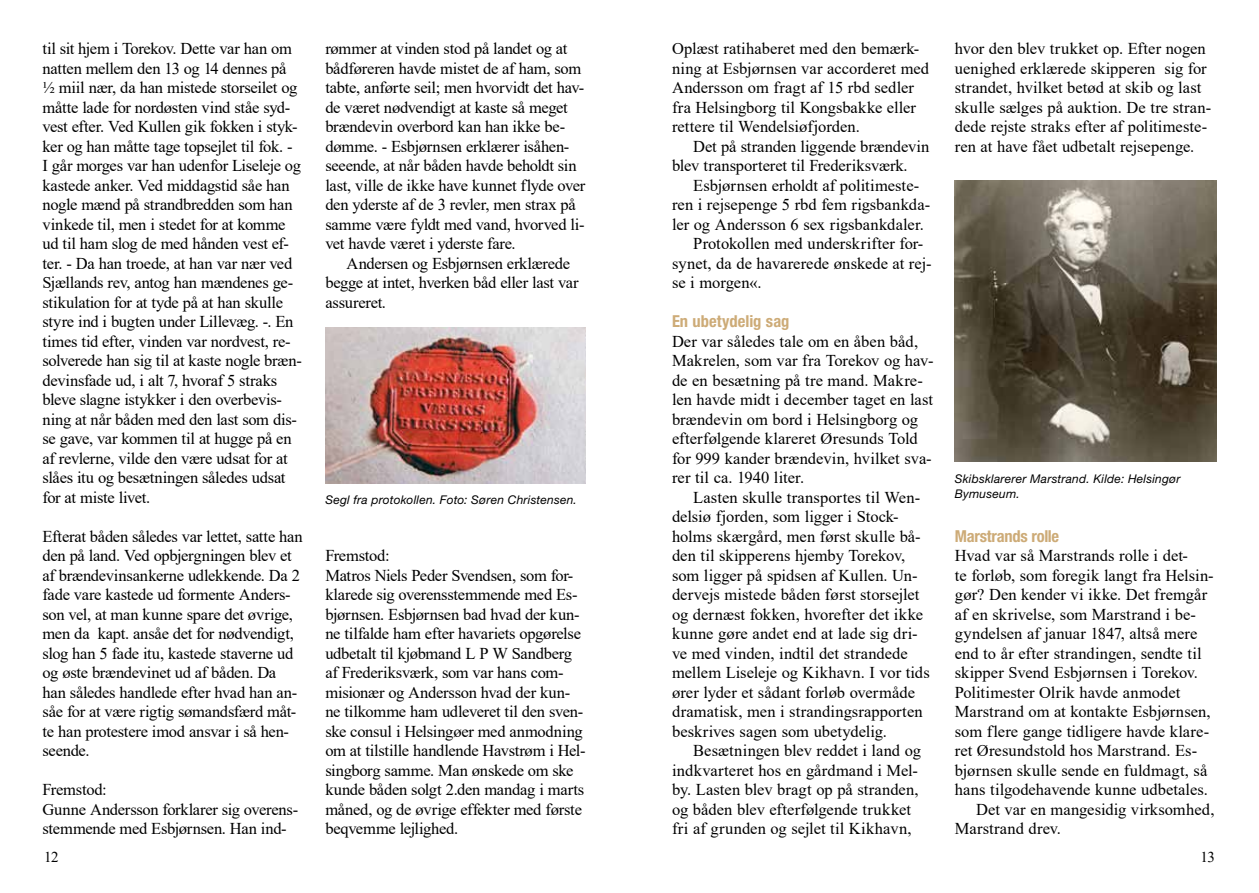
<style>
.page{position:relative;width:1259px;height:893px;background:#fff}
.page>*{position:absolute;margin:0;border:0;box-sizing:border-box;transform-origin:0 0}
.t1{font:16.5px/19.5px "Times New Roman";letter-spacing:-.01em;color:#000}
.t2{font:16.5px "Times New Roman";letter-spacing:.01em;color:#000}
.t3{font:700 condensed 16.5px "Helvetica Neue LT Std";letter-spacing:-.005em;color:#cdab77}
.t4{font:15px "Times New Roman";color:#000}
.t5{font:italic 12px/15px "Helvetica Neue LT Std";letter-spacing:.02em;color:#000}
</style>
<div class="page">
<img style="left:325px;top:327px;width:260px;height:156px">
<img style="left:955px;top:181px;width:261px;height:280px">
<p class="t1" style="left:43px;top:38px;width:261px">til sit hjem i Torekov. Dette var han om natten mellem den 13 og 14 dennes på ½ miil nær, da han mistede storseilet og måtte lade for nordøsten vind ståe syd&shy;vest efter. Ved Kullen gik fokken i styk&shy;ker og han måtte tage topsejlet til fok. - I går morges var han udenfor Liseleje og kastede anker. Ved middagstid såe han nogle mænd på strandbredden som han vinkede til, men i stedet for at komme ud til ham slog de med hånden vest ef&shy;ter. - Da han troede, at han var nær ved Sjællands rev, antog han mændenes ge&shy;stikulation for at tyde på at han skulle styre ind i bugten under Lillevæg. -. En times tid efter, vinden var nordvest, re&shy;solverede han sig til at kaste nogle bræn&shy;devinsfade ud, i alt 7, hvoraf 5 straks bleve slagne istykker i den overbevis&shy;ning at når båden med den last som dis&shy;se gave, var kommen til at hugge på en af revlerne, vilde den være udsat for at slåes itu og besætningen således udsat for at miste livet.</p>
<p class="t1" style="left:43px;top:526px;width:262px">Efterat båden således var lettet, satte han den på land. Ved opbjergningen blev et af brændevinsankerne udlekkende. Da 2 fade vare kastede ud formente Anders&shy;son vel, at man kunne spare det øvrige, men da kapt. ansåe det for nødvendigt, slog han 5 fade itu, kastede staverne ud og øste brændevinet ud af båden. Da han således handlede efter hvad han an&shy;såe for at være rigtig sømandsfærd måt&shy;te han protestere imod ansvar i så hen&shy;seende.</p>
<p class="t1" style="left:43px;top:779px;width:257px">Fremstod:<br>Gunne Andersson forklarer sig overens&shy;stemmende med Esbjørnsen. Han ind-</p>
<p class="t1" style="left:325px;top:38px;width:261px">rømmer at vinden stod på landet og at bådføreren havde mistet de af ham, som tabte, anførte seil; men hvorvidt det hav&shy;de været nødvendigt at kaste så meget brændevin overbord kan han ikke be&shy;dømme. - Esbjørnsen erklærer isåhen&shy;seeende, at når båden havde beholdt sin last, ville de ikke have kunnet flyde over den yderste af de 3 revler, men strax på samme være fyldt med vand, hvorved li&shy;vet havde været i yderste fare.</p>
<p class="t1" style="left:325px;top:253px;width:255px;text-indent:21px">Andersen og Esbjørnsen erklærede begge at intet, hverken båd eller last var assureret.</p>
<p class="t5" style="left:325px;top:492px;width:253px">Segl fra protokollen. Foto: Søren Christensen.</p>
<p class="t1" style="left:325px;top:545px;width:262px">Fremstod:<br>Matros Niels Peder Svendsen, som for&shy;klarede sig overensstemmende med Es&shy;bjørnsen. Esbjørnsen bad hvad der kun&shy;ne tilfalde ham efter havariets opgørelse udbetalt til kjøbmand L P W Sandberg af Frederiksværk, som var hans com&shy;misionær og Andersson hvad der kun&shy;ne tilkomme ham udleveret til den sven&shy;ske consul i Helsingøer med anmodning om at tilstille handlende Havstrøm i Hel&shy;singborg samme. Man ønskede om ske kunde båden solgt 2.den mandag i marts måned, og de øvrige effekter med første beqvemme lejlighed.</p>
<p class="t1" style="left:672px;top:38px;width:259px">Oplæst ratihaberet med den bemærk&shy;ning at Esbjørnsen var accorderet med Andersson om fragt af 15 rbd sedler fra Helsingborg til Kongsbakke eller rettere til Wendelsiøfjorden.</p>
<p class="t1" style="left:672px;top:136px;width:259px;text-indent:21px">Det på stranden liggende brændevin blev transporteret til Frederiksværk.</p>
<p class="t1" style="left:693px;top:175px;width:228px">Esbjørnsen erholdt af politimeste-</p>
<p class="t1" style="left:672px;top:194px;width:260px">ren i rejsepenge 5 rbd fem rigsbankda-</p>
<p class="t1" style="left:672px;top:214px;width:253px">ler og Andersson 6 sex rigsbankdaler.</p>
<p class="t1" style="left:693px;top:233px;width:231px">Protokollen med underskrifter for-</p>
<p class="t1" style="left:672px;top:253px;width:261px">synet, da de havarerede ønskede at rej-</p>
<p class="t1" style="left:672px;top:272px;width:91px">se i morgen«.</p>
<p class="t3" style="left:672px;top:311px;width:119px">En ubetydelig sag</p>
<p class="t1" style="left:672px;top:331px;width:263px">Der var således tale om en åben båd, Makrelen, som var fra Torekov og hav&shy;de en besætning på tre mand. Makre&shy;len havde midt i december taget en last brændevin om bord i Helsingborg og efterfølgende klareret Øresunds Told for 999 kander brændevin, hvilket sva&shy;rer til ca. 1940 liter.</p>
<p class="t1" style="left:672px;top:487px;width:259px;text-indent:21px">Lasten skulle transportes til Wen&shy;delsiø fjorden, som ligger i Stock&shy;holms skærgård, men først skulle bå&shy;den til skipperens hjemby Torekov, som ligger på spidsen af Kullen. Un&shy;dervejs mistede båden først storsejlet og dernæst fokken, hvorefter det ikke kunne gøre andet end at lade sig dri&shy;ve med vinden, indtil det strandede mellem Liseleje og Kikhavn. I vor tids ører lyder et sådant forløb overmåde dramatisk, men i strandingsrapporten beskrives sagen som ubetydelig.</p>
<p class="t1" style="left:672px;top:740px;width:250px;text-indent:21px">Besætningen blev reddet i land og indkvarteret hos en gårdmand i Mel&shy;by. Lasten blev bragt op på stranden, og båden blev efterfølgende trukket fri af grunden og sejlet til Kikhavn,</p>
<p class="t1" style="left:955px;top:38px;width:258px">hvor den blev trukket op. Efter nogen uenighed erklærede skipperen sig for strandet, hvilket betød at skib og last skulle sælges på auktion. De tre stran&shy;dede rejste straks efter af politimeste&shy;ren at have fået udbetalt rejsepenge.</p>
<p class="t5" style="left:955px;top:471px;width:227px">Skibsklarerer Marstrand. Kilde: Helsingør<br>Bymuseum.</p>
<p class="t3" style="left:955px;top:526px;width:106px">Marstrands rolle</p>
<p class="t1" style="left:955px;top:545px;width:235px">Hvad var så Marstrands rolle i det-</p>
<p class="t1" style="left:955px;top:565px;width:260px">te forløb, som foregik langt fra Helsin-</p>
<p class="t1" style="left:955px;top:584px;width:254px">gør? Den kender vi ikke. Det fremgår</p>
<p class="t1" style="left:955px;top:604px;width:243px">af en skrivelse, som Marstrand i be-</p>
<p class="t1" style="left:955px;top:623px;width:244px">gyndelsen af januar 1847, altså mere</p>
<p class="t2" style="left:955px;top:641px;width:248px">end to år efter strandingen, sendte til</p>
<p class="t1" style="left:955px;top:662px;width:245px">skipper Svend Esbjørnsen i Torekov.</p>
<p class="t1" style="left:955px;top:682px;width:227px">Politimester Olrik havde anmodet</p>
<p class="t1" style="left:955px;top:701px;width:257px">Marstrand om at kontakte Esbjørnsen,</p>
<p class="t1" style="left:955px;top:721px;width:256px">som flere gange tidligere havde klare-</p>
<p class="t1" style="left:955px;top:740px;width:244px">ret Øresundstold hos Marstrand. Es-</p>
<p class="t2" style="left:955px;top:759px;width:254px">bjørnsen skulle sende en fuldmagt, så</p>
<p class="t1" style="left:955px;top:779px;width:254px">hans tilgodehavende kunne udbetales.</p>
<p class="t1" style="left:976px;top:799px;width:240px">Det var en mangesidig virksomhed,</p>
<p class="t2" style="left:955px;top:817px;width:108px">Marstrand drev.</p>
<p class="t4" style="left:44px;top:847px;width:16px">12</p>
<p class="t4" style="left:1200px;top:847px;width:16px">13</p>
</div>
